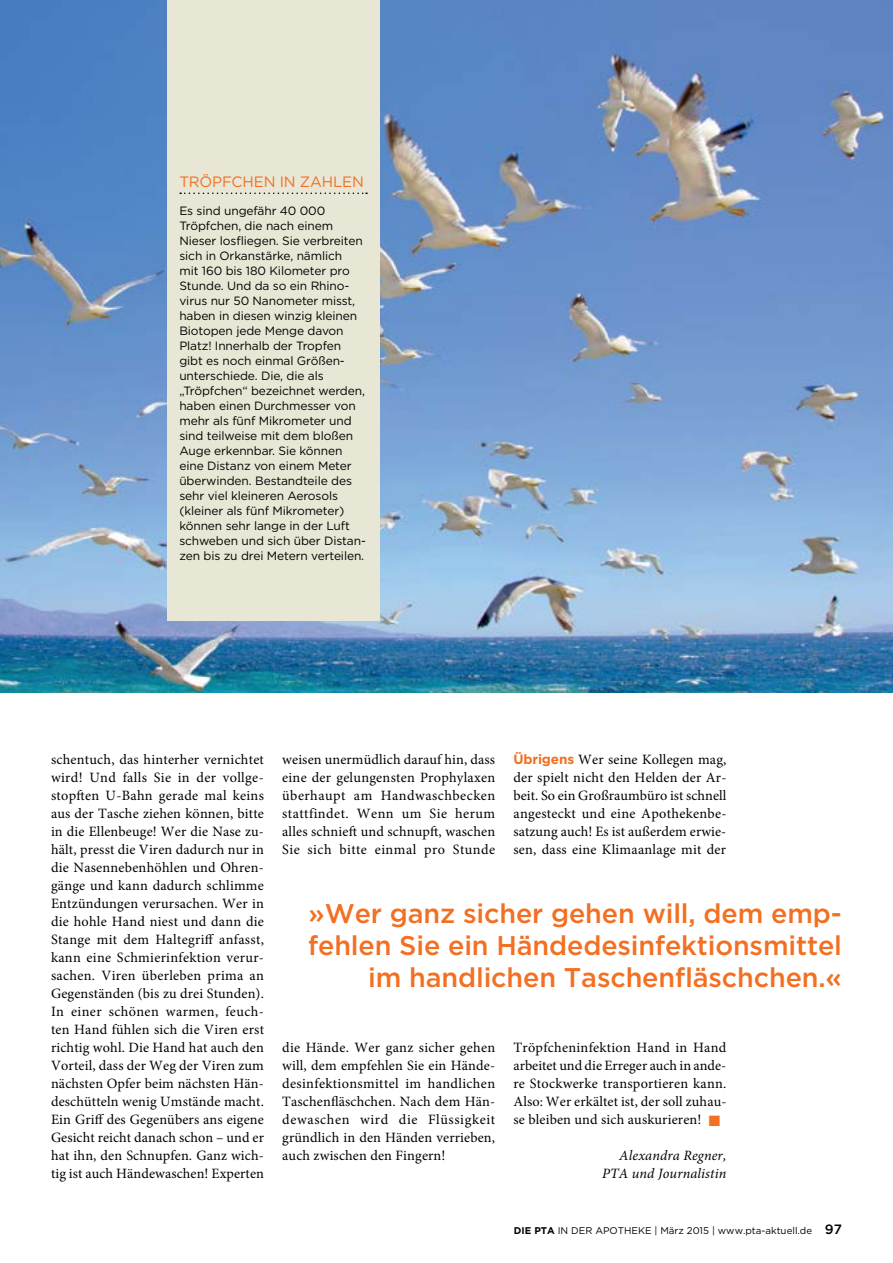
<style>
.page{position:relative;width:893px;height:1263px;background:#fff}
.page>*{position:absolute;margin:0;border:0;box-sizing:border-box;transform-origin:0 0}
.t1{font:500 27px/32.4px "Gotham";letter-spacing:-.005em;color:#f36f21;text-align:right}
.t2{font:15px "Gotham";letter-spacing:-.01em;color:#f36f21}
.t3{font:14.25px/18px "Minion Pro";letter-spacing:.01em;color:#000;text-align:justify}
.t4{font:italic 14.25px/18px "Minion Pro";letter-spacing:.01em;color:#000;text-align:right}
.t5{font:12px/15px "Gotham";letter-spacing:-.01em;color:#000}
.t6{font:9.75px "Gotham";color:#000}
.s1{font-family:"Gotham";font-weight:700;font-size:13.5px;color:#f36f21}
.s2{color:#f36f21}
.s3{font-weight:700}
.s4{font-weight:500;font-size:13.5px}
</style>
<div class="page">
<img style="left:0;top:0;width:893px;height:692px">
<div style="left:167px;top:0;width:213px;height:620px;background:#e8e6d4"></div>
<svg style="left:180px;top:192px;width:187px;height:2px"></svg>
<p class="t2" style="left:179px;top:172px;width:186px">TRÖPFCHEN IN ZAHLEN</p>
<p class="t5" style="left:179px;top:203px;width:188px">Es sind ungefähr 40 000<br>Tröpfchen, die nach einem<br>Nieser losfliegen. Sie verbreiten sich in Orkanstärke, nämlich<br>mit 160 bis 180 Kilometer pro<br>Stunde. Und da so ein Rhino&shy;virus nur 50 Nanometer misst, haben in diesen winzig kleinen<br>Biotopen jede Menge davon<br>Platz! Innerhalb der Tropfen gibt es noch einmal Größen&shy;unterschiede. Die, die als „Tröpfchen“ bezeichnet werden, haben einen Durchmesser von mehr als fünf Mikrometer und sind teilweise mit dem bloßen<br>Auge erkennbar. Sie können eine Distanz von einem Meter überwinden. Bestandteile des sehr viel kleineren Aerosols (kleiner als fünf Mikrometer) können sehr lange in der Luft schweben und sich über Distan&shy;zen bis zu drei Metern verteilen.</p>
<p class="t3" style="left:513px;top:751px;width:215px"><span class="s1">Übrigens</span> Wer seine Kollegen mag, der spielt nicht den Helden der Ar&shy;beit. So ein Großraumbüro ist schnell angesteckt und eine Apothekenbe&shy;satzung auch! Es ist außerdem erwie&shy;sen, dass eine Klimaanlage mit der</p>
<p class="t3" style="left:51px;top:751px;width:215px">schentuch, das hinterher vernichtet wird! Und falls Sie in der vollge&shy;stopften U-Bahn gerade mal keins aus der Tasche ziehen können, bitte in die Ellenbeuge! Wer die Nase zu&shy;hält, presst die Viren dadurch nur in die Nasennebenhöhlen und Ohren&shy;gänge und kann dadurch schlimme Entzündungen verursachen. Wer in die hohle Hand niest und dann die Stange mit dem Haltegriff anfasst, kann eine Schmierinfektion verur&shy;sachen. Viren überleben prima an Gegenständen (bis zu drei Stunden).<br>In einer schönen warmen, feuch&shy;ten Hand fühlen sich die Viren erst richtig wohl. Die Hand hat auch den Vorteil, dass der Weg der Viren zum nächsten Opfer beim nächsten Hän&shy;deschütteln wenig Umstände macht.<br>Ein Griff des Gegenübers ans eigene Gesicht reicht danach schon – und er hat ihn, den Schnupfen. Ganz wich&shy;tig ist auch Händewaschen! Experten</p>
<p class="t3" style="left:282px;top:751px;width:214px">weisen unermüdlich darauf hin, dass eine der gelungensten Prophylaxen überhaupt am Handwaschbecken stattfindet. Wenn um Sie herum alles schnieft und schnupft, waschen Sie sich bitte einmal pro Stunde</p>
<h1 class="t1" style="left:308px;top:896px;width:535px">»Wer ganz sicher gehen will, dem emp&shy;fehlen Sie ein Händedesinfektionsmittel im handlichen Taschenfläschchen.«</h1>
<p class="t3" style="left:282px;top:1039px;width:214px">die Hände. Wer ganz sicher gehen will, dem empfehlen Sie ein Hände&shy;desinfektionsmittel im handlichen Taschenfläschchen. Nach dem Hän&shy;dewaschen wird die Flüssigkeit gründlich in den Händen verrieben, auch zwischen den Fingern!</p>
<p class="t3" style="left:513px;top:1039px;width:214px">Tröpfcheninfektion Hand in Hand arbeitet und die Erreger auch in ande&shy;re Stockwerke transportieren kann.<br>Also: Wer erkältet ist, der soll zuhau&shy;se bleiben und sich auskurieren! <span class="s2">■</span></p>
<p class="t4" style="left:602px;top:1147px;width:126px">Alexandra Regner,<br>PTA und Journalistin</p>
<p class="t6" style="left:514px;top:1224px;width:329px"><span class="s3">DIE PTA</span> IN DER APOTHEKE | März 2015 | www.pta-aktuell.de <span class="s4">97</span></p>
</div>
